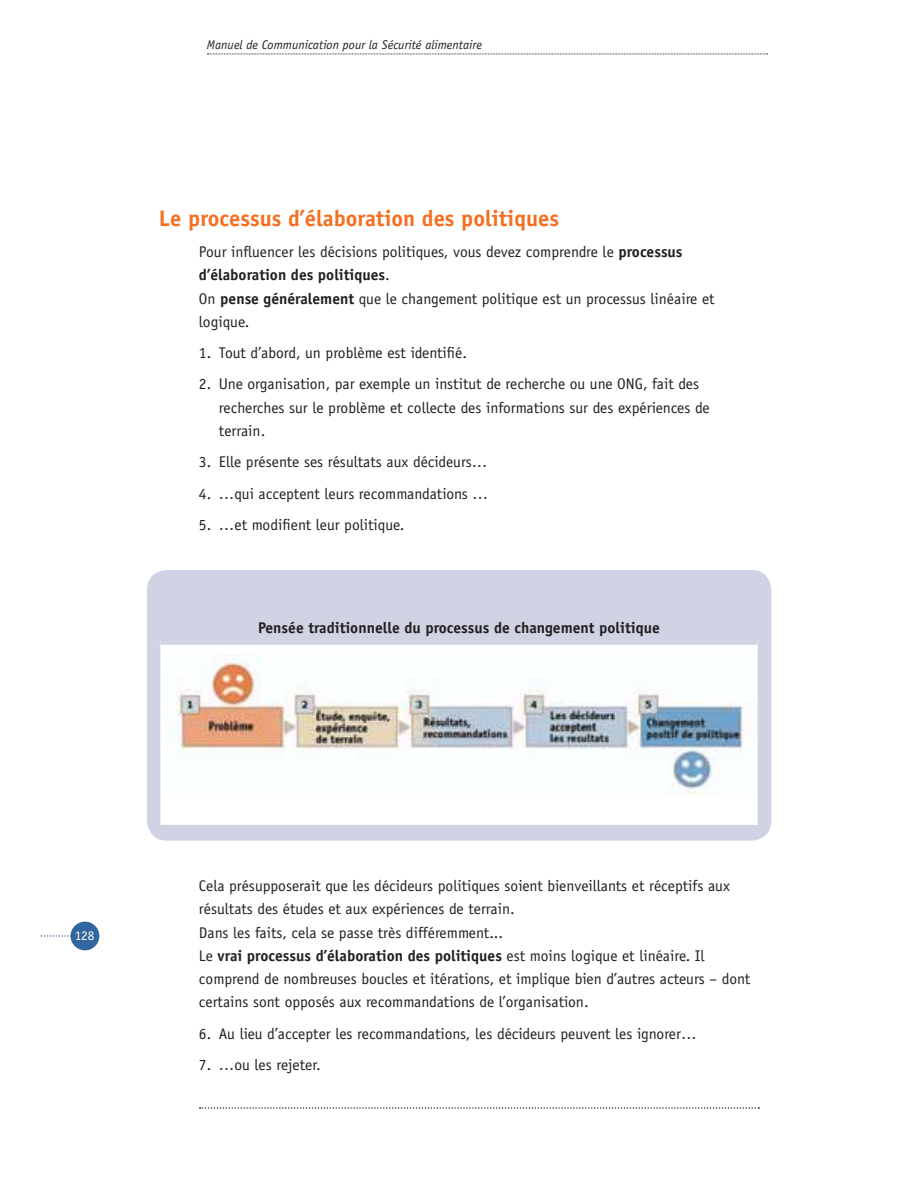
<style>
.page{position:relative;width:918px;height:1188px;background:#fff}
.page>*{position:absolute;margin:0;border:0;box-sizing:border-box;transform-origin:0 0}
.t1{font:700 22.65px "Officina Sans";color:#f36f21}
.t2{font:15.45px/23.2px "Officina Sans";color:#231f20}
.t3{font:700 15.45px "Officina Sans";color:#231f20}
.t4{font:13.2px "Officina Sans";color:#fff}
.t5{font:italic 12.75px "Officina Sans";color:#231f20}
.s1{font-weight:700}
</style>
<div class="page">
<svg style="left:40px;top:935px;width:31px;height:2px"></svg>
<svg style="left:207px;top:54px;width:561px;height:1px"></svg>
<svg style="left:200px;top:1107px;width:559px;height:2px"></svg>
<div style="left:71px;top:922px;width:28px;height:28px;background:#31669f;border-radius:50%"></div>
<div style="left:147px;top:570px;width:624px;height:271px;background:#cfd3e4;border-radius:20px"></div>
<div style="left:160px;top:641px;width:598px;height:188px;background:#fff"></div>
<div style="left:160px;top:636px;width:598px;height:9px;background:#cfd3e4"></div>
<div style="left:159px;top:825px;width:600px;height:8px;background:#cfd3e4"></div>
<img style="left:165px;top:654px;width:578px;height:141px">
<p class="t5" style="left:207px;top:40px;width:277px">Manuel de Communication pour la Sécurité alimentaire</p>
<h1 class="t1" style="left:159px;top:209px;width:402px">Le processus d’élaboration des politiques</h1>
<p class="t2" style="left:199px;top:241px;width:517px">Pour influencer les décisions politiques, vous devez comprendre le <span class="s1">processus d’élaboration des politiques</span>.<br>On <span class="s1">pense généralement</span> que le changement politique est un processus linéaire et logique.</p>
<p class="t2" style="left:199px;top:343px;width:270px">1. Tout d’abord, un problème est identifié.</p>
<p class="t2" style="left:219px;top:374px;width:492px;text-indent:-20px">2. Une organisation, par exemple un institut de recherche ou une ONG, fait des recherches sur le problème et collecte des informations sur des expériences de terrain.</p>
<p class="t2" style="left:199px;top:452px;width:290px">3. Elle présente ses résultats aux décideurs…</p>
<p class="t2" style="left:199px;top:483px;width:291px">4. …qui acceptent leurs recommandations …</p>
<p class="t2" style="left:199px;top:514px;width:207px">5. …et modifient leur politique.</p>
<p class="t3" style="left:258px;top:621px;width:403px">Pensée traditionnelle du processus de changement politique</p>
<p class="t4" style="left:75px;top:931px;width:21px">128</p>
<p class="t2" style="left:199px;top:875px;width:553px">Cela présupposerait que les décideurs politiques soient bienveillants et réceptifs aux résultats des études et aux expériences de terrain.<br>Dans les faits, cela se passe très différemment...<br>Le <span class="s1">vrai processus d’élaboration des politiques</span> est moins logique et linéaire. Il comprend de nombreuses boucles et itérations, et implique bien d’autres acteurs – dont certains sont opposés aux recommandations de l’organisation.</p>
<p class="t2" style="left:199px;top:1023px;width:499px">6. Au lieu d’accepter les recommandations, les décideurs peuvent les ignorer…</p>
<p class="t2" style="left:199px;top:1054px;width:123px">7. …ou les rejeter.</p>
</div>
